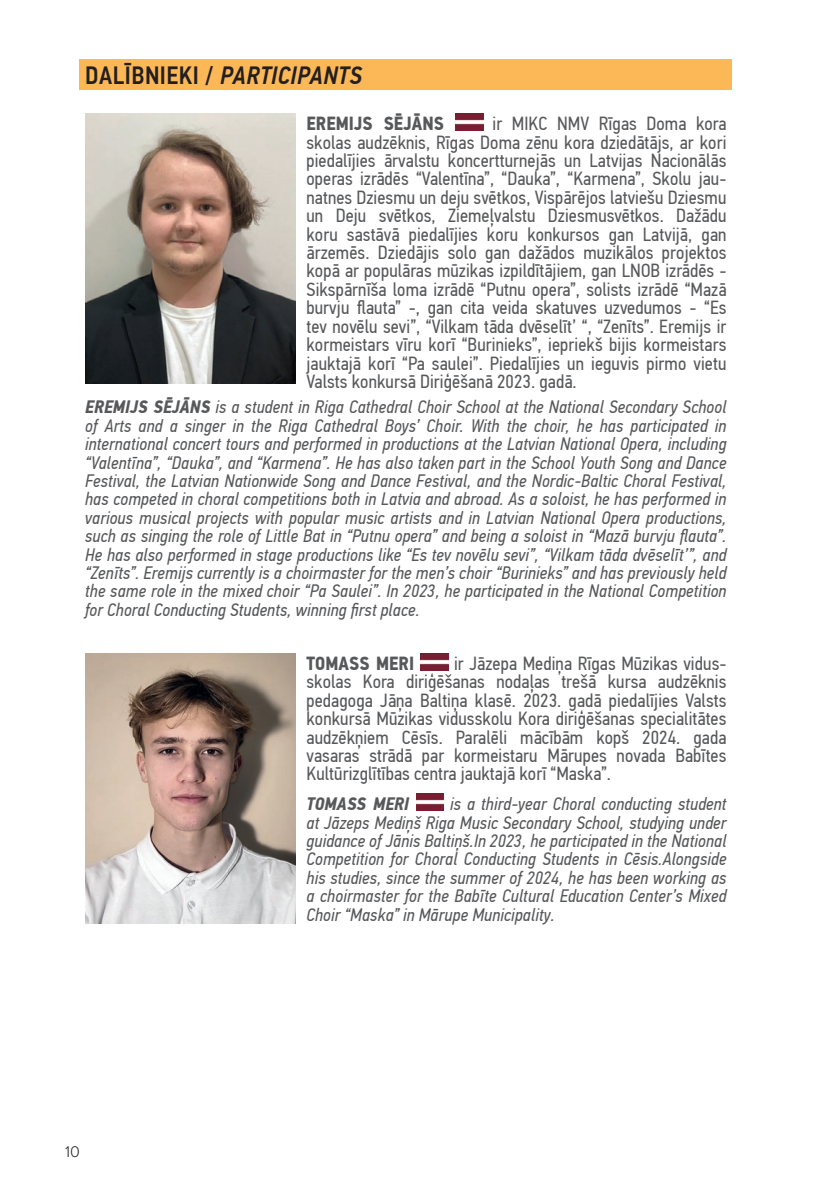
<style>
.page{position:relative;width:840px;height:1191px;background:#fff}
.page>*{position:absolute;margin:0;border:0;box-sizing:border-box;transform-origin:0 0}
.Apraksts_Vārds{font:italic 500 25px "PF Din Text Cond Pro";letter-spacing:.02em;color:#231f20}
.Dalibnieki_LV{font:19px/18.4px "PF Din Text Cond Pro";letter-spacing:.005em;color:#57585a;text-align:justify}
.Dalibnieki_LV-2{font:700 19px "PF Din Text Cond Pro";letter-spacing:.005em;color:#57585a}
.Dalibnieki_ENG{font:italic 18px/18.4px "PF Din Text Cond Pro";letter-spacing:.01em;color:#57585a;text-align:justify}
.Dalibnieki_ENG-2{font:italic 700 18px "PF Din Text Cond Pro";letter-spacing:.01em;color:#57585a}
.t1{font:300 16px "Proxima Nova";color:#231f20}
.s1{font-style:normal}
.s2{font-weight:700}
</style>
<div class="page">
<img style="left:455px;top:113px;width:27px;height:17px">
<img style="left:85px;top:113px;width:210px;height:270px">
<img style="left:85px;top:653px;width:210px;height:270px">
<img style="left:420px;top:653px;width:28px;height:17px">
<img style="left:416px;top:793px;width:27px;height:17px">
<div style="left:79px;top:59px;width:652px;height:31px;background:#fcb857"></div>
<p class="Apraksts_Vārds" style="left:85px;top:60px;width:278px"><span class="s1">DALĪBNIEKI /</span> PARTICIPANTS</p>
<p class="Dalibnieki_LV-2" style="left:306px;top:112px;width:139px">EREMIJS SĒJĀNS</p>
<p class="Dalibnieki_LV" style="left:306px;top:115px;width:421px;text-indent:186px">ir MIKC NMV Rīgas Doma kora skolas audzēknis, Rīgas Doma zēnu kora dziedātājs, ar kori piedalījies ārvalstu koncertturnejās un Latvijas Nacionālās operas izrādēs “Valentīna”, “Dauka”, “Karmena”, Skolu jau&shy;natnes Dziesmu un deju svētkos, Vispārējos latviešu Dziesmu un Deju svētkos, Ziemeļvalstu Dziesmusvētkos. Dažādu koru sastāvā piedalījies koru konkursos gan Latvijā, gan ārzemēs. Dziedājis solo gan dažādos muzikālos projektos kopā ar populāras mūzikas izpildītājiem, gan LNOB izrādēs - Sikspārnīša loma izrādē “Putnu opera”, solists izrādē “Mazā burvju flauta” -, gan cita veida skatuves uzvedumos - “Es tev novēlu sevi”, “Vilkam tāda dvēselīt’ “, “Zenīts”. Eremijs ir kormeistars vīru korī “Burinieks”, iepriekš bijis kormeistars jauktajā korī “Pa saulei”. Piedalījies un ieguvis pirmo vietu Valsts konkursā Diriģēšanā 2023. gadā.</p>
<p class="Dalibnieki_ENG" style="left:85px;top:398px;width:642px"><span class="s2">EREMIJS SĒJĀNS</span> is a student in Riga Cathedral Choir School at the National Secondary School of Arts and a singer in the Riga Cathedral Boys’ Choir. With the choir, he has participated in international concert tours and performed in productions at the Latvian National Opera, including “Valentīna”, “Dauka”, and “Karmena”. He has also taken part in the School Youth Song and Dance Festival, the Latvian Nationwide Song and Dance Festival, and the Nordic-Baltic Choral Festival, has competed in choral competitions both in Latvia and abroad. As a soloist, he has performed in various musical projects with popular music artists and in Latvian National Opera productions, such as singing the role of Little Bat in “Putnu opera” and being a soloist in “Mazā burvju flauta”.<br>He has also performed in stage productions like “Es tev novēlu sevi”, “Vilkam tāda dvēselīt’”, and “Zenīts”. Eremijs currently is a choirmaster for the men’s choir “Burinieks” and has previously held the same role in the mixed choir “Pa Saulei”. In 2023, he participated in the National Competition for Choral Conducting Students, winning first place.</p>
<p class="Dalibnieki_LV-2" style="left:306px;top:652px;width:109px">TOMASS MERI</p>
<p class="Dalibnieki_LV" style="left:306px;top:654px;width:421px;text-indent:147px">ir Jāzepa Mediņa Rīgas Mūzikas vidus&shy;skolas Kora diriģēšanas nodaļas trešā kursa audzēknis pedagoga Jāņa Baltiņa klasē. 2023. gadā piedalījies Valsts konkursā Mūzikas vidusskolu Kora diriģēšanas specialitātes audzēkņiem Cēsīs. Paralēli mācībām kopš 2024. gada vasaras strādā par kormeistaru Mārupes novada Babītes Kultūrizglītības centra jauktajā korī “Maska”.</p>
<p class="Dalibnieki_ENG-2" style="left:306px;top:793px;width:104px">TOMASS MERI</p>
<p class="Dalibnieki_ENG" style="left:306px;top:795px;width:421px;text-indent:143px">is a third-year Choral conducting student at Jāzeps Mediņš Riga Music Secondary School, studying under guidance of Jānis Baltiņš.In 2023, he participated in the National Competition for Choral Conducting Students in Cēsis.Alongside his studies, since the summer of 2024, he has been working as a choirmaster for the Babīte Cultural Education Center’s Mixed Choir “Maska” in Mārupe Municipality.</p>
<p class="t1" style="left:65px;top:1142px;width:16px">10</p>
</div>
